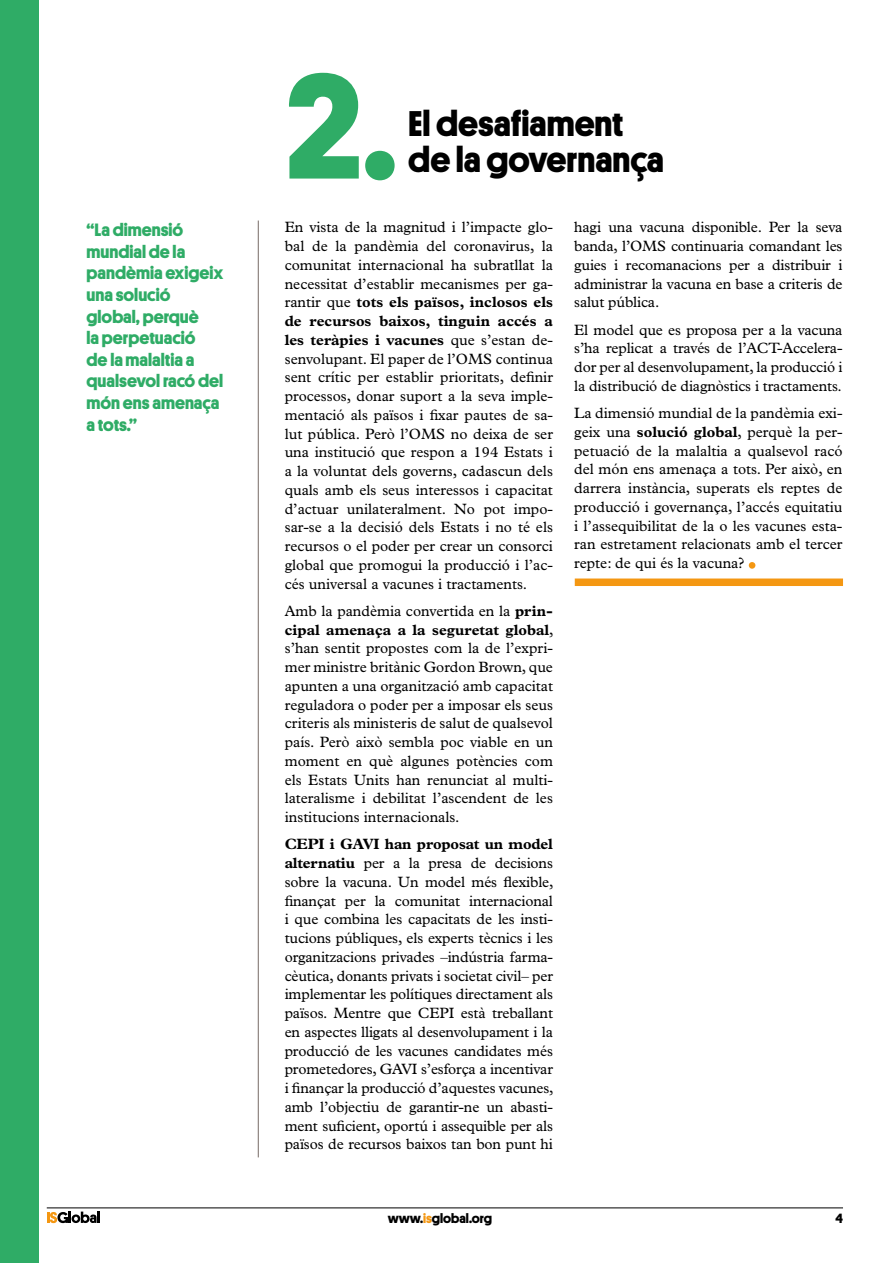
<style>
.page{position:relative;width:893px;height:1263px;background:#fff}
.page>*{position:absolute;margin:0;border:0;box-sizing:border-box;transform-origin:0 0}
.t1{font:700 150px "Platform";color:#2fac66}
.t2{font:54px "Plantin";color:#f49712}
.t3{font:700 36px/36px "Platform";color:#000}
.t4{font:700 18px/21.6px "Platform";color:#2fac66}
.t5{font:15px/18.8px "Plantin";letter-spacing:-.01em;color:#000;text-align:justify}
.t6{font:700 13.5px "Platform";color:#000}
.s1{font-weight:700}
.s2{color:#f49712}
</style>
<div class="page">
<svg style="left:47px;top:1211px;width:53px;height:12px"></svg>
<hr style="left:47px;top:1207px;width:796px;height:1px;background:#000">
<div style="left:0;top:0;width:38px;height:1262px;background:#2fac66"></div>
<hr style="left:258px;top:221px;width:1px;height:936px;background:#867b77">
<div style="left:575px;top:578px;width:268px;height:8px;background:#f49712"></div>
<p class="t4" style="left:87px;top:218px;width:138px">“La dimensió mundial de la pandèmia exigeix una solució global, perquè<br>la perpetuació<br>de la malaltia a qualsevol racó del món ens amenaça a tots.”</p>
<h1 class="t1" style="left:285px;top:17px;width:113px">2.</h1>
<h3 class="t3" style="left:408px;top:103px;width:257px">El desafiament de la governança</h3>
<p class="t5" style="left:285px;top:218px;width:270px">En vista de la magnitud i l’impacte glo&shy;bal de la pandèmia del coronavirus, la comunitat internacional ha subratllat la necessitat d’establir mecanismes per ga&shy;rantir que <span class="s1">tots els països, inclosos els de recursos baixos, tinguin accés a les teràpies i vacunes</span> que s’estan de&shy;senvolupant. El paper de l’OMS continua sent crític per establir prioritats, definir processos, donar suport a la seva imple&shy;mentació als països i fixar pautes de sa&shy;lut pública. Però l’OMS no deixa de ser una institució que respon a 194 Estats i a la voluntat dels governs, cadascun dels quals amb els seus interessos i capacitat d’actuar unilateralment. No pot impo&shy;sar-se a la decisió dels Estats i no té els recursos o el poder per crear un consorci global que promogui la producció i l’ac&shy;cés universal a vacunes i tractaments.</p>
<p class="t5" style="left:285px;top:601px;width:270px">Amb la pandèmia convertida en la <span class="s1">prin&shy;cipal amenaça a la seguretat global</span>, s’han sentit propostes com la de l’expri&shy;mer ministre britànic Gordon Brown, que apunten a una organització amb capacitat reguladora o poder per a imposar els seus criteris als ministeris de salut de qualsevol país. Però això sembla poc viable en un moment en què algunes potències com els Estats Units han renunciat al multi&shy;lateralisme i debilitat l’ascendent de les institucions internacionals.</p>
<p class="t5" style="left:285px;top:835px;width:270px"><span class="s1">CEPI i GAVI han proposat un model alternatiu</span> per a la presa de decisions sobre la vacuna. Un model més flexible, finançat per la comunitat internacional i que combina les capacitats de les insti&shy;tucions públiques, els experts tècnics i les organitzacions privades –indústria farma&shy;cèutica, donants privats i societat civil– per implementar les polítiques directament als països. Mentre que CEPI està treballant en aspectes lligats al desenvolupament i la producció de les vacunes candidates més prometedores, GAVI s’esforça a incentivar i finançar la producció d’aquestes vacunes, amb l’objectiu de garantir-ne un abasti&shy;ment suficient, oportú i assequible per als països de recursos baixos tan bon punt hi</p>
<p class="t5" style="left:574px;top:218px;width:270px">hagi una vacuna disponible. Per la seva banda, l’OMS continuaria comandant les guies i recomanacions per a distribuir i administrar la vacuna en base a criteris de salut pública.</p>
<p class="t5" style="left:574px;top:320px;width:270px">El model que es proposa per a la vacuna s’ha replicat a través de l’ACT-Accelera&shy;dor per al desenvolupament, la producció i la distribució de diagnòstics i tractaments.</p>
<p class="t5" style="left:574px;top:403px;width:270px">La dimensió mundial de la pandèmia exi&shy;geix una <span class="s1">solució global</span>, perquè la per&shy;petuació de la malaltia a qualsevol racó del món ens amenaça a tots. Per això, en darrera instància, superats els reptes de producció i governança, l’accés equitatiu i l’assequibilitat de la o les vacunes esta&shy;ran estretament relacionats amb el tercer repte: de qui és la vacuna?</p>
<h2 class="t2" style="left:744px;top:519px;width:17px">.</h2>
<p class="t6" style="left:388px;top:1208px;width:106px">www.<span class="s2">is</span>global.org</p>
<p class="t6" style="left:835px;top:1208px;width:9px">4</p>
</div>
